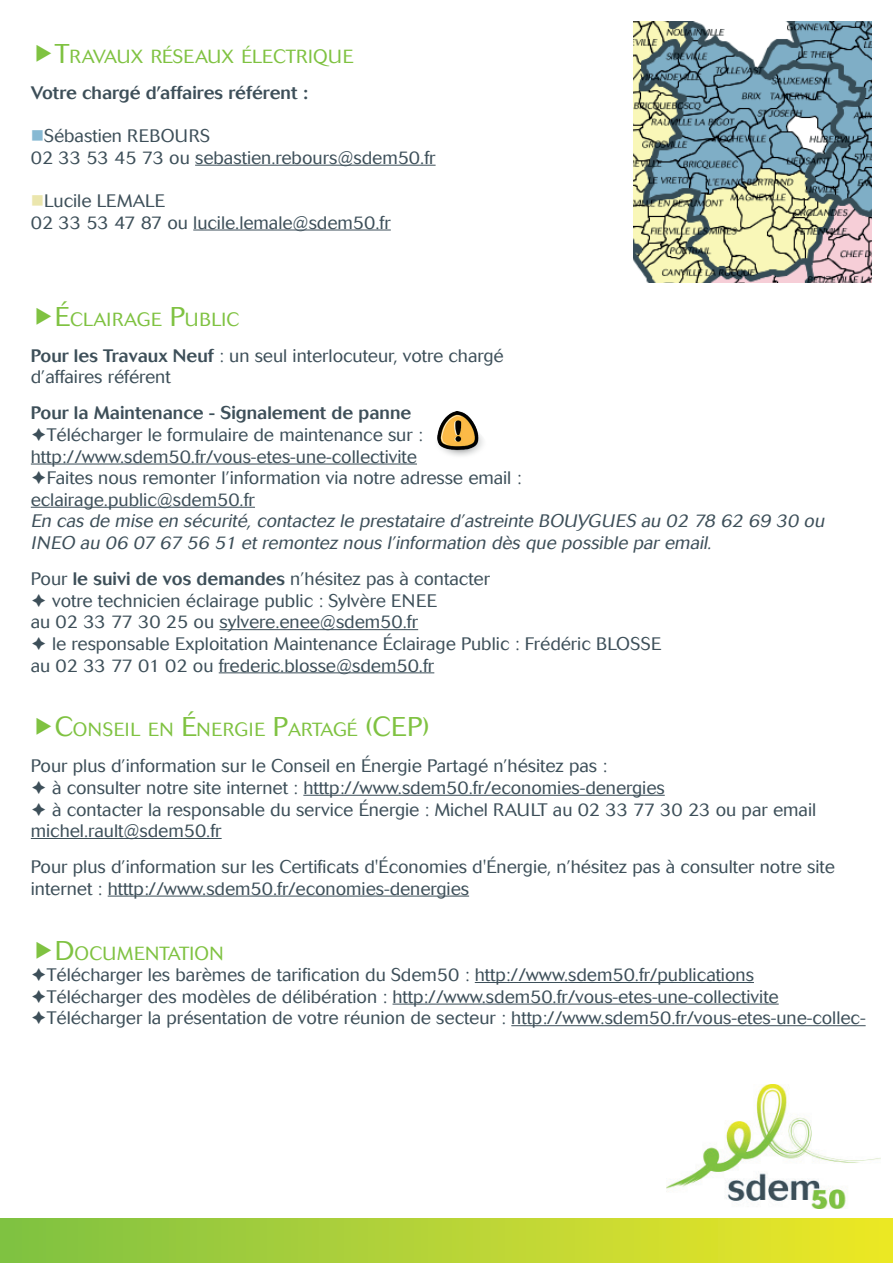
<style>
.page{position:relative;width:893px;height:1263px;background:#fff}
.page>*{position:absolute;margin:0;border:0;box-sizing:border-box;transform-origin:0 0}
.t1{font:300 18.9px "Cosmos";letter-spacing:.02em;color:#7fc241}
.t2{font:300 18px/21.6px "Cosmos";color:#3d4f59}
.t3{font:italic 300 18px/21.6px "Cosmos";color:#3d4f59}
.t4{font:500 18px "Cosmos";color:#3d4f59}
.s1{font-size:27px}
.s2{color:#87b9d3}
.s3{color:#ebe6ad}
.s4{font-weight:500}
</style>
<div class="page">
<img style="left:634px;top:21px;width:238px;height:262px">
<div style="left:0;top:1218px;width:893px;height:45px;background:linear-gradient(to right,#7fc144,#efe826)"></div>
<img style="left:667px;top:1084px;width:213px;height:125px">
<hr style="left:195px;top:165px;width:241px;height:1px;background:#3d4f59">
<hr style="left:193px;top:230px;width:198px;height:1px;background:#3d4f59">
<hr style="left:31px;top:464px;width:386px;height:1px;background:#3d4f59">
<hr style="left:31px;top:507px;width:224px;height:1px;background:#3d4f59">
<hr style="left:219px;top:629px;width:199px;height:1px;background:#3d4f59">
<hr style="left:219px;top:672px;width:215px;height:1px;background:#3d4f59">
<hr style="left:303px;top:795px;width:362px;height:1px;background:#3d4f59">
<hr style="left:31px;top:838px;width:191px;height:1px;background:#3d4f59">
<hr style="left:108px;top:896px;width:361px;height:1px;background:#3d4f59">
<hr style="left:475px;top:982px;width:279px;height:1px;background:#3d4f59">
<hr style="left:392px;top:1004px;width:387px;height:1px;background:#3d4f59">
<hr style="left:511px;top:1025px;width:355px;height:1px;background:#3d4f59">
<img style="left:437px;top:411px;width:46px;height:45px">
<p class="t1" style="left:55px;top:46px;width:300px"><span class="s1">T</span>RAVAUX RÉSEAUX ÉLECTRIQUE</p>
<p class="t4" style="left:31px;top:82px;width:279px">Votre chargé d’affaires référent :</p>
<p class="t2" style="left:31px;top:125px;width:406px"><span class="s2">■</span>Sébastien REBOURS<br>02 33 53 45 73 ou sebastien.rebours@sdem50.fr</p>
<p class="t2" style="left:31px;top:190px;width:361px"><span class="s3">■</span>Lucile LEMALE<br>02 33 53 47 87 ou lucile.lemale@sdem50.fr</p>
<p class="t1" style="left:55px;top:308px;width:186px"><span class="s1">É</span>CLAIRAGE <span class="s1">P</span>UBLIC</p>
<p class="t2" style="left:31px;top:345px;width:474px"><span class="s4">Pour les Travaux Neuf</span> : un seul interlocuteur, votre chargé d’affaires référent</p>
<p class="t4" style="left:31px;top:403px;width:382px">Pour la Maintenance - Signalement de panne</p>
<p class="t2" style="left:31px;top:424px;width:394px">➔Télécharger le formulaire de maintenance sur : http://www.sdem50.fr/vous-etes-une-collectivite</p>
<p class="t2" style="left:31px;top:467px;width:492px">➔Faites nous remonter l’information via notre adresse email : eclairage.public@sdem50.fr</p>
<p class="t3" style="left:31px;top:511px;width:799px">En cas de mise en sécurité, contactez le prestataire d’astreinte BOUYGUES au 02 78 62 69 30 ou<br>INEO au 06 07 67 56 51 et remontez nous l’information dès que possible par email.</p>
<p class="t2" style="left:31px;top:568px;width:461px">Pour <span class="s4">le suivi de vos demandes</span> n’hésitez pas à contacter</p>
<p class="t2" style="left:31px;top:590px;width:407px">➔ votre technicien éclairage public : Sylvère ENEE au 02 33 77 30 25 ou sylvere.enee@sdem50.fr</p>
<p class="t2" style="left:31px;top:633px;width:632px">➔ le responsable Exploitation Maintenance Éclairage Public : Frédéric BLOSSE au 02 33 77 01 02 ou frederic.blosse@sdem50.fr</p>
<p class="t1" style="left:55px;top:719px;width:376px"><span class="s1">C</span>ONSEIL EN <span class="s1">É</span>NERGIE <span class="s1">P</span>ARTAGÉ <span class="s1">(CEP)</span></p>
<p class="t2" style="left:31px;top:755px;width:578px">Pour plus d’information sur le Conseil en Énergie Partagé n’hésitez pas :</p>
<p class="t2" style="left:31px;top:777px;width:635px">➔ à consulter notre site internet : htttp://www.sdem50.fr/economies-denergies</p>
<p class="t2" style="left:31px;top:799px;width:787px">➔ à contacter la responsable du service Énergie : Michel RAULT au 02 33 77 30 23 ou par email michel.rault@sdem50.fr</p>
<p class="t2" style="left:31px;top:856px;width:805px">Pour plus d’information sur les Certificats d'Économies d'Énergie, n’hésitez pas à consulter notre site internet : htttp://www.sdem50.fr/economies-denergies</p>
<p class="t1" style="left:55px;top:942px;width:170px"><span class="s1">D</span>OCUMENTATION</p>
<p class="t2" style="left:31px;top:964px;width:725px">➔Télécharger les barèmes de tarification du Sdem50 : http://www.sdem50.fr/publications</p>
<p class="t2" style="left:31px;top:986px;width:749px">➔Télécharger des modèles de délibération : http://www.sdem50.fr/vous-etes-une-collectivite</p>
<p class="t2" style="left:31px;top:1007px;width:836px">➔Télécharger la présentation de votre réunion de secteur : http://www.sdem50.fr/vous-etes-une-collec-</p>
</div>
